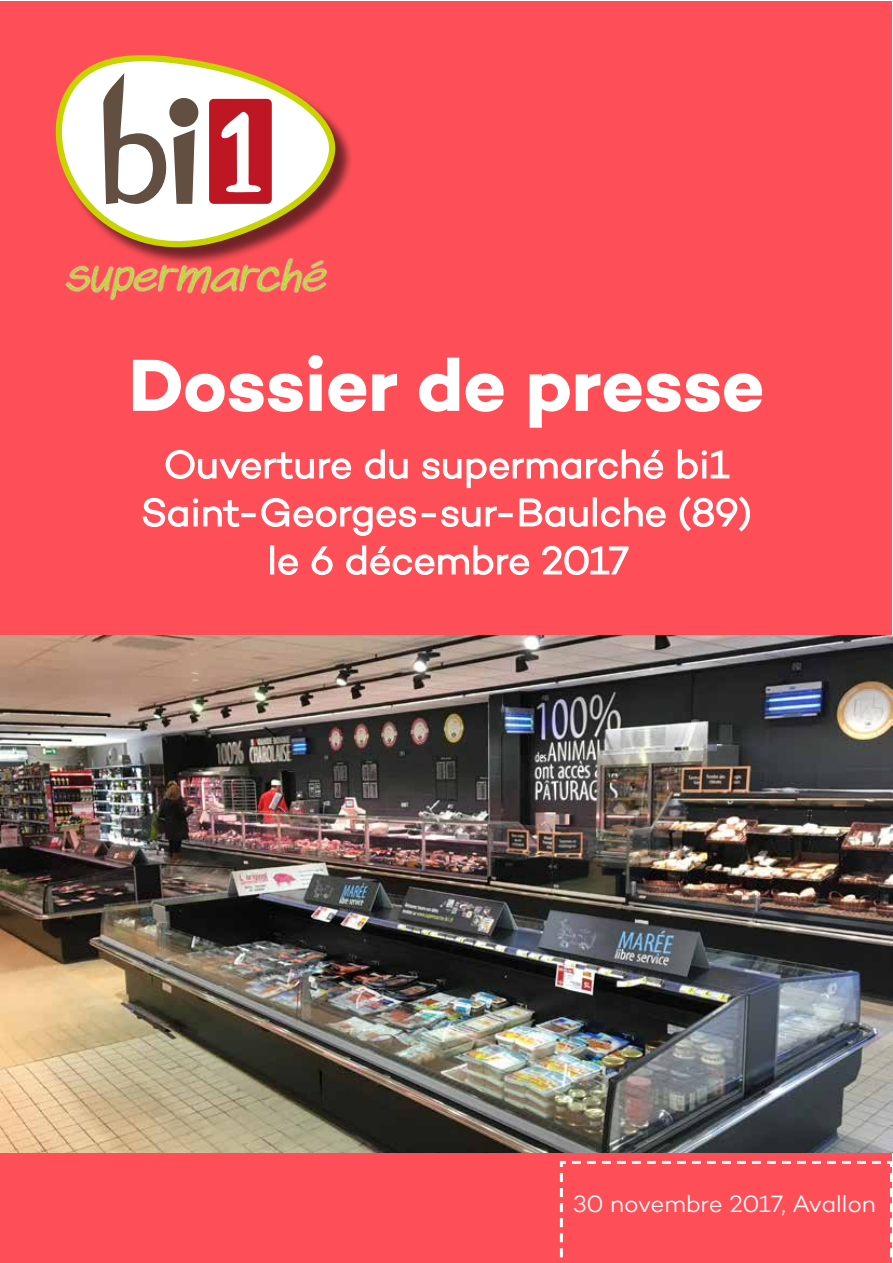
<style>
.page{position:relative;width:893px;height:1263px;background:#fff}
.page>*{position:absolute;margin:0;border:0;box-sizing:border-box;transform-origin:0 0}
.t1{font:700 75px "Campton";letter-spacing:-.005em;color:#fff}
.t2{font:300 39px/48px "Campton";color:#feffff;text-align:center}
.t3{font:300 24px "Campton";letter-spacing:-.01em;color:#fff}
</style>
<div class="page">
<div style="left:1px;top:1px;width:891px;height:1261px;background:#fe4f58"></div>
<svg style="left:558px;top:1160px;width:334px;height:103px"></svg>
<img style="left:65px;top:266px;width:263px;height:34px">
<div style="left:58px;top:57px;width:296px;height:209px;background:#000;opacity:.55"></div>
<svg style="left:55px;top:55px;width:277px;height:201px"></svg>
<svg style="left:103px;top:73px;width:63px;height:131px"></svg>
<div style="left:169px;top:98px;width:29px;height:29px;background:#634e42;border-radius:50%"></div>
<svg style="left:173px;top:129px;width:22px;height:75px"></svg>
<div style="left:209px;top:99px;width:63px;height:105px;background:#be1622;border-radius:5px"></div>
<svg style="left:221px;top:111px;width:40px;height:81px"></svg>
<svg style="left:165px;top:449px;width:187px;height:30px"></svg>
<svg style="left:364px;top:449px;width:44px;height:30px"></svg>
<svg style="left:422px;top:449px;width:242px;height:40px"></svg>
<svg style="left:677px;top:449px;width:53px;height:30px"></svg>
<svg style="left:142px;top:497px;width:98px;height:30px"></svg>
<div style="left:241px;top:513px;width:15px;height:4px;border:2px solid #feffff"></div>
<svg style="left:261px;top:497px;width:155px;height:39px"></svg>
<div style="left:422px;top:513px;width:14px;height:4px;border:2px solid #feffff"></div>
<svg style="left:441px;top:506px;width:56px;height:21px"></svg>
<div style="left:498px;top:513px;width:15px;height:4px;border:2px solid #feffff"></div>
<svg style="left:519px;top:498px;width:69px;height:29px"></svg>
<div style="left:593px;top:497px;width:4px;height:29px;border:2px solid #feffff"></div>
<svg style="left:601px;top:497px;width:65px;height:30px"></svg>
<svg style="left:679px;top:496px;width:71px;height:36px"></svg>
<div style="left:270px;top:545px;width:4px;height:29px;border:2px solid #feffff"></div>
<svg style="left:278px;top:554px;width:20px;height:21px"></svg>
<svg style="left:311px;top:546px;width:22px;height:29px"></svg>
<svg style="left:346px;top:545px;width:184px;height:30px"></svg>
<svg style="left:542px;top:545px;width:87px;height:30px"></svg>
<img style="left:0;top:636px;width:892px;height:516px">
<h1 class="t1" style="left:128px;top:337px;width:638px">Dossier de presse</h1>
<p class="t2" style="left:141px;top:440px;width:612px">Ouverture du supermarché bi1<br>Saint-Georges-sur-Baulche (89) le 6 décembre 2017</p>
<p class="t3" style="left:573px;top:1188px;width:304px">30 novembre 2017, Avallon</p>
</div>
